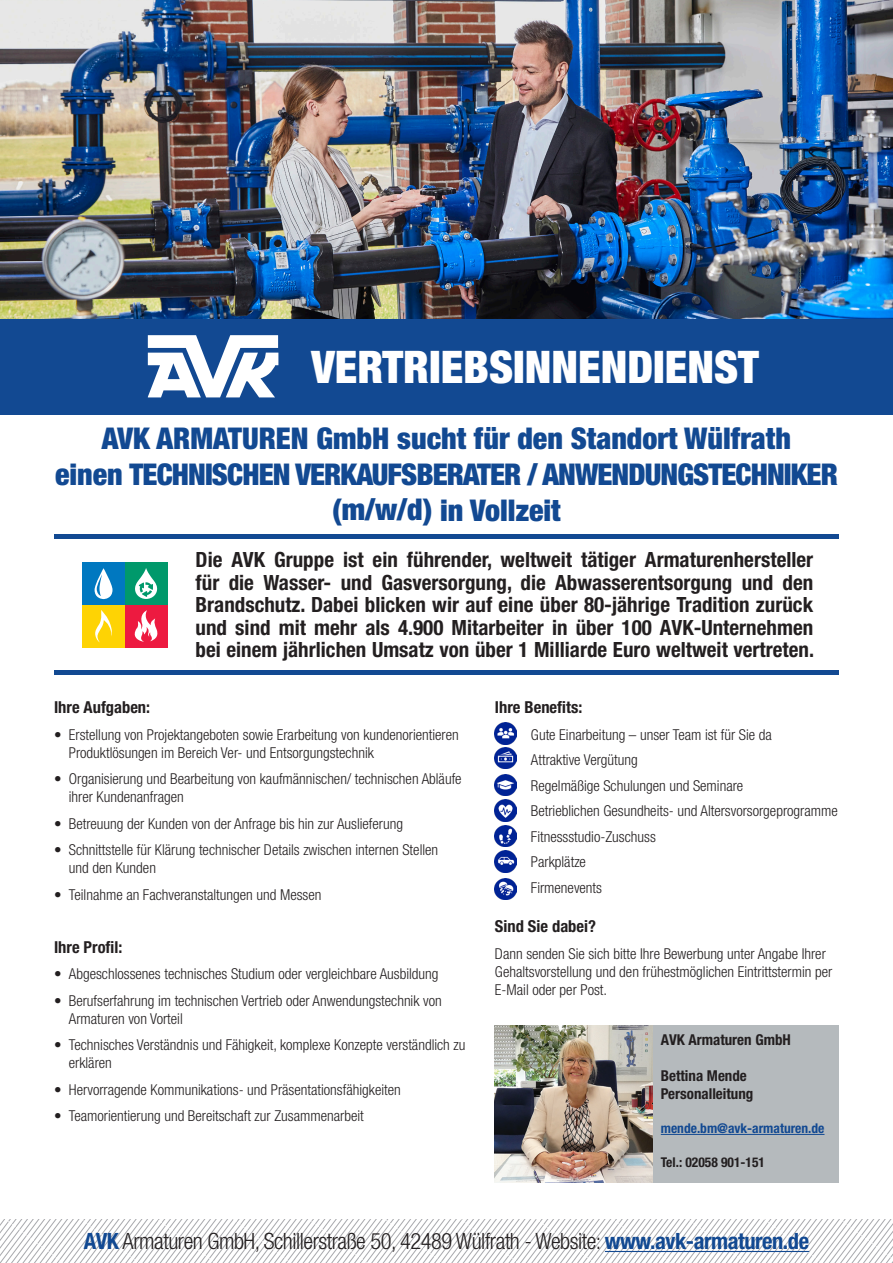
<style>
.page{position:relative;width:893px;height:1263px;background:#fff}
.page>*{position:absolute;margin:0;border:0;box-sizing:border-box;transform-origin:0 0}
.FRONT_PAGE_Vertical_text{font:900 condensed 45px "Helvetica Neue LT Pro";color:#fff}
.t1{font:900 condensed 30px/36px "Helvetica Neue LT Pro";letter-spacing:-.02em;color:#124992;text-align:center}
.t2{font:300 condensed 22.5px "Helvetica Neue LT Pro";letter-spacing:-.02em;color:#231f20}
.t3{font:700 condensed 21px/22.5px "Helvetica Neue LT Pro";color:#231f20;text-align:justify}
.t4{font:700 condensed 16.5px "Helvetica Neue LT Pro";color:#231f20}
.t5{font:300 condensed 15px/18px "Helvetica Neue LT Pro";color:#231f20}
.t6{font:700 condensed 15px "Helvetica Neue LT Pro";color:#231f20}
.t7{font:700 condensed 13.5px "Helvetica Neue LT Pro";color:#124992}
.t8{font:700 condensed 13.5px "Helvetica Neue LT Pro";color:#231f20}
.s1{font-weight:700;color:#124992}
</style>
<div class="page">
<div style="left:495px;top:1026px;width:344px;height:157px;background:#b5babd"></div>
<hr style="left:54px;top:671px;width:785px;height:4px;background:#124992">
<hr style="left:54px;top:535px;width:785px;height:4px;background:#124992">
<div style="left:0;top:319px;width:893px;height:95px;background:#124992"></div>
<svg style="left:0;top:1219px;width:893px;height:44px"></svg>
<hr style="left:605px;top:1251px;width:204px;height:1px;background:#124992">
<svg style="left:148px;top:335px;width:130px;height:62px"></svg>
<div style="left:82px;top:562px;width:43px;height:43px;background:#0078c0"></div>
<svg style="left:95px;top:568px;width:18px;height:31px"></svg>
<div style="left:125px;top:605px;width:42px;height:42px;background:#ed1a40"></div>
<svg style="left:134px;top:610px;width:24px;height:32px"></svg>
<div style="left:82px;top:605px;width:43px;height:42px;background:#fed304"></div>
<svg style="left:95px;top:610px;width:17px;height:32px"></svg>
<div style="left:125px;top:562px;width:42px;height:43px;background:#00996b"></div>
<svg style="left:135px;top:568px;width:22px;height:31px"></svg>
<img style="left:495px;top:723px;width:21px;height:21px">
<img style="left:495px;top:774px;width:21px;height:21px">
<img style="left:495px;top:851px;width:21px;height:21px">
<img style="left:495px;top:878px;width:21px;height:22px">
<img style="left:495px;top:800px;width:21px;height:21px">
<img style="left:495px;top:747px;width:21px;height:22px">
<img style="left:495px;top:825px;width:21px;height:21px">
<img style="left:0;top:0;width:893px;height:319px">
<img style="left:495px;top:1026px;width:157px;height:157px">
<hr style="left:661px;top:1134px;width:163px;height:1px;background:#124992">
<p class="FRONT_PAGE_Vertical_text" style="left:311px;top:339px;width:449px">VERTRIEBSINNENDIENST</p>
<p class="t1" style="left:55px;top:420px;width:784px">AVK ARMATUREN GmbH sucht für den Standort Wülfrath<br>einen TECHNISCHEN VERKAUFSBERATER / ANWENDUNGSTECHNIKER (m/w/d) in Vollzeit</p>
<p class="t3" style="left:196px;top:548px;width:620px">Die AVK Gruppe ist ein führender, weltweit tätiger Armaturenhersteller für die Wasser- und Gasversorgung, die Abwasserentsorgung und den Brandschutz. Dabei blicken wir auf eine über 80-jährige Tradition zurück und sind mit mehr als 4.900 Mitarbeiter in über 100 AVK-Unternehmen bei einem jährlichen Umsatz von über 1 Milliarde Euro weltweit vertreten.</p>
<p class="t4" style="left:54px;top:697px;width:98px">Ihre Aufgaben:</p>
<p class="t5" style="left:69px;top:725px;width:391px;text-indent:-15px">• Erstellung von Projektangeboten sowie Erarbeitung von kundenorientieren<br>Produktlösungen im Bereich Ver- und Entsorgungstechnik</p>
<p class="t5" style="left:69px;top:770px;width:394px;text-indent:-15px">• Organisierung und Bearbeitung von kaufmännischen/ technischen Abläufe ihrer Kundenanfragen</p>
<p class="t5" style="left:54px;top:814px;width:351px">• Betreuung der Kunden von der Anfrage bis hin zur Auslieferung</p>
<p class="t5" style="left:69px;top:841px;width:371px;text-indent:-15px">• Schnittstelle für Klärung technischer Details zwischen internen Stellen und den Kunden</p>
<p class="t5" style="left:54px;top:885px;width:269px">• Teilnahme an Fachveranstaltungen und Messen</p>
<p class="t4" style="left:54px;top:937px;width:70px">Ihre Profil:</p>
<p class="t5" style="left:54px;top:965px;width:386px">• Abgeschlossenes technisches Studium oder vergleichbare Ausbildung</p>
<p class="t5" style="left:69px;top:991px;width:374px;text-indent:-15px">• Berufserfahrung im technischen Vertrieb oder Anwendungstechnik von<br>Armaturen von Vorteil</p>
<p class="t5" style="left:69px;top:1036px;width:398px;text-indent:-15px">• Technisches Verständnis und Fähigkeit, komplexe Konzepte verständlich zu erklären</p>
<p class="t5" style="left:54px;top:1080px;width:348px">• Hervorragende Kommunikations- und Präsentationsfähigkeiten</p>
<p class="t5" style="left:54px;top:1107px;width:311px">• Teamorientierung und Bereitschaft zur Zusammenarbeit</p>
<p class="t4" style="left:495px;top:697px;width:89px">Ihre Benefits:</p>
<p class="t5" style="left:531px;top:725px;width:242px">Gute Einarbeitung – unser Team ist für Sie da</p>
<p class="t5" style="left:531px;top:751px;width:108px">Attraktive Vergütung</p>
<p class="t5" style="left:531px;top:776px;width:214px">Regelmäßige Schulungen und Seminare</p>
<p class="t5" style="left:531px;top:802px;width:308px">Betrieblichen Gesundheits- und Altersvorsorgeprogramme</p>
<p class="t5" style="left:531px;top:827px;width:126px">Fitnessstudio-Zuschuss</p>
<p class="t5" style="left:531px;top:853px;width:57px">Parkplätze</p>
<p class="t5" style="left:531px;top:878px;width:73px">Firmenevents</p>
<p class="t4" style="left:495px;top:916px;width:103px">Sind Sie dabei?</p>
<p class="t5" style="left:495px;top:944px;width:339px">Dann senden Sie sich bitte Ihre Bewerbung unter Angabe Ihrer<br>Gehaltsvorstellung und den frühestmöglichen Eintrittstermin per<br>E-Mail oder per Post.</p>
<p class="t6" style="left:661px;top:1030px;width:132px">AVK Armaturen GmbH</p>
<p class="t6" style="left:661px;top:1066px;width:88px">Bettina Mende</p>
<p class="t6" style="left:661px;top:1084px;width:94px">Personalleitung</p>
<p class="t7" style="left:661px;top:1120px;width:165px">mende.bm@avk-armaturen.de</p>
<p class="t8" style="left:661px;top:1154px;width:106px">Tel.: 02058 901-151</p>
<p class="t2" style="left:84px;top:1228px;width:727px"><span class="s1">AVK</span> Armaturen GmbH, Schillerstraße 50, 42489 Wülfrath - Website: <span class="s1">www.avk-armaturen.de</span></p>
</div>
